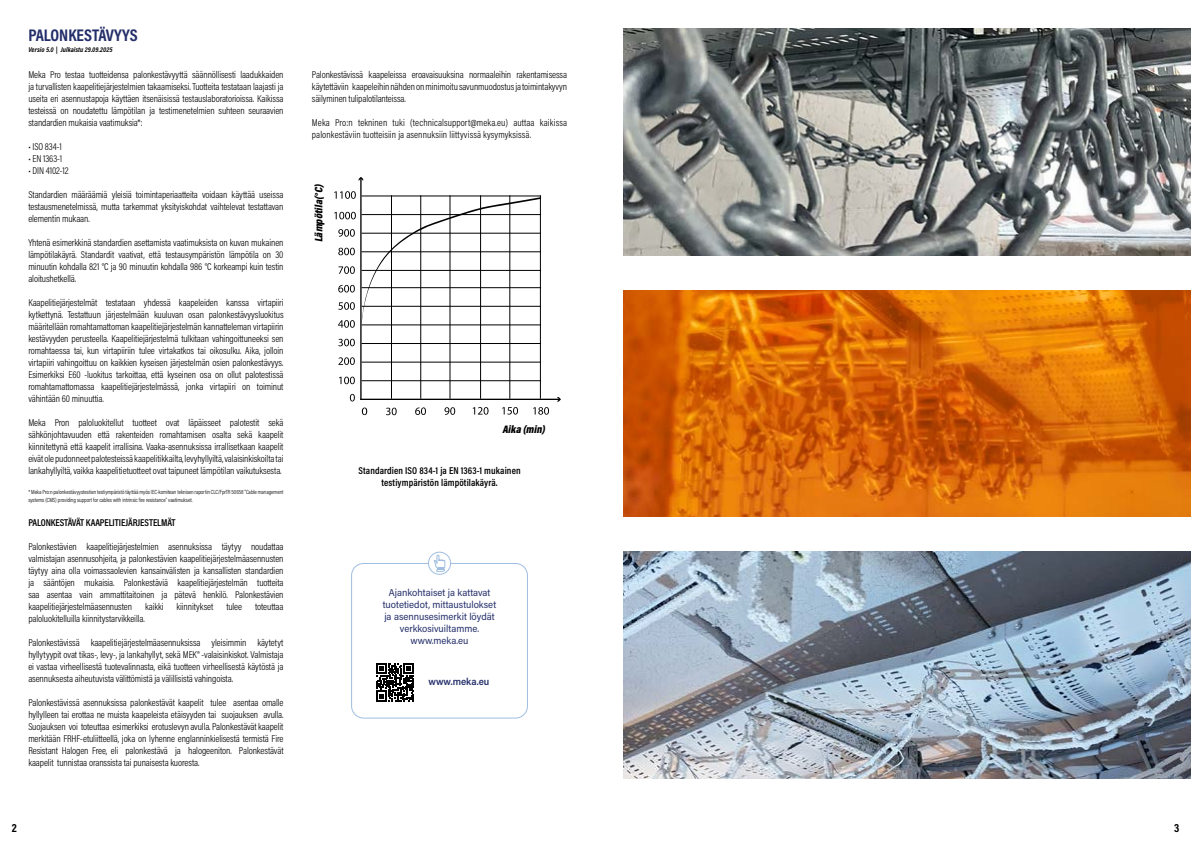
<style>
.page{position:relative;width:1191px;height:842px;background:#fff}
.page>*{position:absolute;margin:0;border:0;box-sizing:border-box;transform-origin:0 0}
.t1{font:700 17px "Acumin Pro Cond";color:#232e6a}
.t2{font:700 12px "Acumin Pro Cond";color:#000}
.t3{font:italic 900 11px "Acumin Pro Cond";color:#000}
.t4{font:300 10px/12px "Acumin Pro Cond";letter-spacing:-.01em;color:#000;text-align:justify}
.t5{font:300 10px/12px "Acumin Pro Cond";letter-spacing:.01em;color:#000}
.t6{font:10px/12px "Acumin Pro Semi Cond";color:#232e6a;text-align:center}
.t7{font:600 10px/12px "Acumin Pro Cond";letter-spacing:.01em;color:#000;text-align:center}
.t8{font:600 10px "Acumin Pro Cond";letter-spacing:-.01em;color:#000}
.t9{font:600 10px "Acumin Pro Semi Cond";color:#232e6a}
.t10{font:italic 700 7px "Acumin Pro Cond";letter-spacing:.01em;color:#000}
.t11{font:300 6px/8px "Acumin Pro Cond";letter-spacing:-.01em;color:#000}
</style>
<div class="page">
<hr style="left:361px;top:381px;width:180px;height:1px;background:#000">
<hr style="left:361px;top:362px;width:180px;height:1px;background:#000">
<hr style="left:361px;top:343px;width:180px;height:1px;background:#000">
<hr style="left:540px;top:195px;width:1px;height:204px;background:#000">
<hr style="left:509px;top:195px;width:1px;height:204px;background:#000">
<hr style="left:480px;top:195px;width:1px;height:204px;background:#000">
<hr style="left:450px;top:195px;width:1px;height:204px;background:#000">
<hr style="left:420px;top:195px;width:1px;height:204px;background:#000">
<hr style="left:391px;top:195px;width:1px;height:204px;background:#000">
<hr style="left:360px;top:178px;width:1px;height:222px;background:#000">
<svg style="left:359px;top:177px;width:4px;height:4px"></svg>
<hr style="left:360px;top:399px;width:199px;height:1px;background:#000">
<svg style="left:557px;top:397px;width:4px;height:5px"></svg>
<svg style="left:338px;top:339px;width:17px;height:7px"></svg>
<svg style="left:338px;top:357px;width:17px;height:8px"></svg>
<svg style="left:339px;top:377px;width:16px;height:7px"></svg>
<svg style="left:350px;top:394px;width:5px;height:7px"></svg>
<svg style="left:362px;top:407px;width:5px;height:8px"></svg>
<svg style="left:386px;top:408px;width:11px;height:7px"></svg>
<svg style="left:415px;top:407px;width:11px;height:8px"></svg>
<svg style="left:444px;top:407px;width:11px;height:8px"></svg>
<svg style="left:473px;top:407px;width:15px;height:8px"></svg>
<svg style="left:502px;top:407px;width:16px;height:8px"></svg>
<svg style="left:533px;top:407px;width:16px;height:8px"></svg>
<svg style="left:334px;top:191px;width:207px;height:137px"></svg>
<img style="left:624px;top:28px;width:567px;height:227px">
<img style="left:624px;top:552px;width:567px;height:227px">
<img style="left:624px;top:290px;width:567px;height:227px">
<div style="left:351px;top:563px;width:177px;height:155px;border:1px solid #9fbee1;border-radius:12px"></div>
<svg style="left:376px;top:663px;width:38px;height:38px"></svg>
<svg style="left:428px;top:552px;width:22px;height:22px"></svg>
<div style="left:428px;top:552px;width:23px;height:23px;border:1px solid #9fbee1;border-radius:50%"></div>
<svg style="left:433px;top:554px;width:12px;height:18px"></svg>
<h1 class="t1" style="left:28px;top:24px;width:111px">PALONKESTÄVYYS</h1>
<p class="t4" style="left:28px;top:69px;width:257px">Meka Pro testaa tuotteidensa palonkestävyyttä säännöllisesti laadukkaiden ja turvallisten kaapelitiejärjestelmien takaamiseksi. Tuotteita testataan laajasti ja useita eri asennustapoja käyttäen itsenäisissä testauslaboratorioissa. Kaikissa testeissä on noudatettu lämpötilan ja testimenetelmien suhteen seuraavien standardien mukaisia vaatimuksia*:</p>
<p class="t4" style="left:28px;top:141px;width:35px">• ISO 834-1</p>
<p class="t4" style="left:28px;top:153px;width:35px">• EN 1363-1</p>
<p class="t4" style="left:28px;top:165px;width:42px">• DIN 4102-12</p>
<p class="t4" style="left:28px;top:189px;width:257px">Standardien määräämiä yleisiä toimintaperiaatteita voidaan käyttää useissa testausmenetelmissä, mutta tarkemmat yksityiskohdat vaihtelevat testattavan elementin mukaan.</p>
<p class="t4" style="left:28px;top:237px;width:257px">Yhtenä esimerkkinä standardien asettamista vaatimuksista on kuvan mukainen lämpötilakäyrä. Standardit vaativat, että testausympäristön lämpötila on 30 minuutin kohdalla 821 °C ja 90 minuutin kohdalla 986 °C korkeampi kuin testin aloitushetkellä.</p>
<p class="t4" style="left:28px;top:297px;width:257px">Kaapelitiejärjestelmät testataan yhdessä kaapeleiden kanssa virtapiiri kytkettynä. Testattuun järjestelmään kuuluvan osan palonkestävyysluokitus määritellään romahtamattoman kaapelitiejärjestelmän kannatteleman virtapiirin kestävyyden perusteella. Kaapelitiejärjestelmä tulkitaan vahingoittuneeksi sen romahtaessa tai, kun virtapiiriin tulee virtakatkos tai oikosulku. Aika, jolloin virtapiiri vahingoittuu on kaikkien kyseisen järjestelmän osien palonkestävyys.<br>Esimerkiksi E60 -luokitus tarkoittaa, että kyseinen osa on ollut palotestissä romahtamattomassa kaapelitiejärjestelmässä, jonka virtapiiri on toiminut vähintään 60 minuuttia.</p>
<p class="t4" style="left:28px;top:417px;width:257px">Meka Pron paloluokitellut tuotteet ovat läpäisseet palotestit sekä sähkönjohtavuuden että rakenteiden romahtamisen osalta sekä kaapelit kiinnitettynä että kaapelit irrallisina. Vaaka-asennuksissa irrallisetkaan kaapelit eivät ole pudonneet palotesteissä kaapelitikkailta, levyhyllyiltä, valaisinkiskoilta tai lankahyllyiltä, vaikka kaapelitietuotteet ovat taipuneet lämpötilan vaikutuksesta.</p>
<p class="t11" style="left:28px;top:488px;width:257px">* Meka Pro:n palonkestävyystestien testiympäristö täyttää myös IEC-komitean teknisen raportin CLC/FprTR 50658 “Cable management systems (CMS) providing support for cables with intrinsic fire resistance” vaatimukset.</p>
<p class="t8" style="left:28px;top:516px;width:149px">PALONKESTÄVÄT KAAPELITIEJÄRJESTELMÄT</p>
<p class="t4" style="left:28px;top:541px;width:257px">Palonkestävien kaapelitiejärjestelmien asennuksissa täytyy noudattaa valmistajan asennusohjeita, ja palonkestävien kaapelitiejärjestelmäasennusten täytyy aina olla voimassaolevien kansainvälisten ja kansallisten standardien ja sääntöjen mukaisia. Palonkestäviä kaapelitiejärjestelmän tuotteita saa asentaa vain ammattitaitoinen ja pätevä henkilö. Palonkestävien kaapelitiejärjestelmäasennusten</p>
<p class="t10" style="left:28px;top:45px;width:86px">Versio 5.0 | Julkaistu 29.09.2025</p>
<p class="t4" style="left:145px;top:601px;width:20px">kaikki</p>
<p class="t4" style="left:176px;top:601px;width:38px">kiinnitykset</p>
<p class="t4" style="left:226px;top:601px;width:17px">tulee</p>
<p class="t4" style="left:255px;top:601px;width:30px">toteuttaa</p>
<p class="t4" style="left:28px;top:613px;width:118px">paloluokitelluilla kiinnitystarvikkeilla.</p>
<p class="t4" style="left:28px;top:637px;width:257px">Palonkestävissä kaapelitiejärjestelmäasennuksissa yleisimmin käytetyt hyllytyypit ovat tikas-, levy-, ja lankahyllyt, sekä MEK® -valaisinkiskot. Valmistaja ei vastaa virheellisestä tuotevalinnasta, eikä tuotteen virheellisestä käytöstä ja asennuksesta aiheutuvista välittömistä ja välillisistä vahingoista.</p>
<p class="t4" style="left:28px;top:697px;width:257px">Palonkestävissä asennuksissa palonkestävät kaapelit tulee asentaa omalle hyllylleen tai erottaa ne muista kaapeleista etäisyyden tai suojauksen avulla.<br>Suojauksen voi toteuttaa esimerkiksi erotuslevyn avulla. Palonkestävät kaapelit merkitään FRHF-etuliitteellä, joka on lyhenne englanninkielisestä termistä Fire Resistant Halogen Free, eli palonkestävä ja halogeeniton. Palonkestävät kaapelit tunnistaa oranssista tai punaisesta kuoresta.</p>
<p class="t4" style="left:312px;top:69px;width:257px">Palonkestävissä kaapeleissa eroavaisuuksina normaaleihin rakentamisessa käytettäviin kaapeleihin nähden on minimoitu savunmuodostus ja toimintakyvyn säilyminen tulipalotilanteissa.</p>
<p class="t5" style="left:312px;top:117px;width:257px">Meka Pro:n tekninen tuki (technicalsupport@meka.eu) auttaa kaikissa palonkestäviin tuotteisiin ja asennuksiin liittyvissä kysymyksissä.</p>
<p class="t3" style="left:312px;top:242px;width:62px;rotate:-90deg">Lämpötila(°C)</p>
<p class="t3" style="left:502px;top:422px;width:47px">Aika (min)</p>
<p class="t7" style="left:358px;top:465px;width:164px">Standardien ISO 834-1 ja EN 1363-1 mukainen testiympäristön lämpötilakäyrä.</p>
<p class="t6" style="left:383px;top:586px;width:115px">Ajankohtaiset ja kattavat tuotetiedot, mittaustulokset ja asennusesimerkit löydät verkkosivuiltamme. www.meka.eu</p>
<p class="t9" style="left:428px;top:674px;width:62px">www.meka.eu</p>
<p class="t2" style="left:12px;top:820px;width:6px">2</p>
<p class="t2" style="left:1174px;top:820px;width:7px">3</p>
</div>
